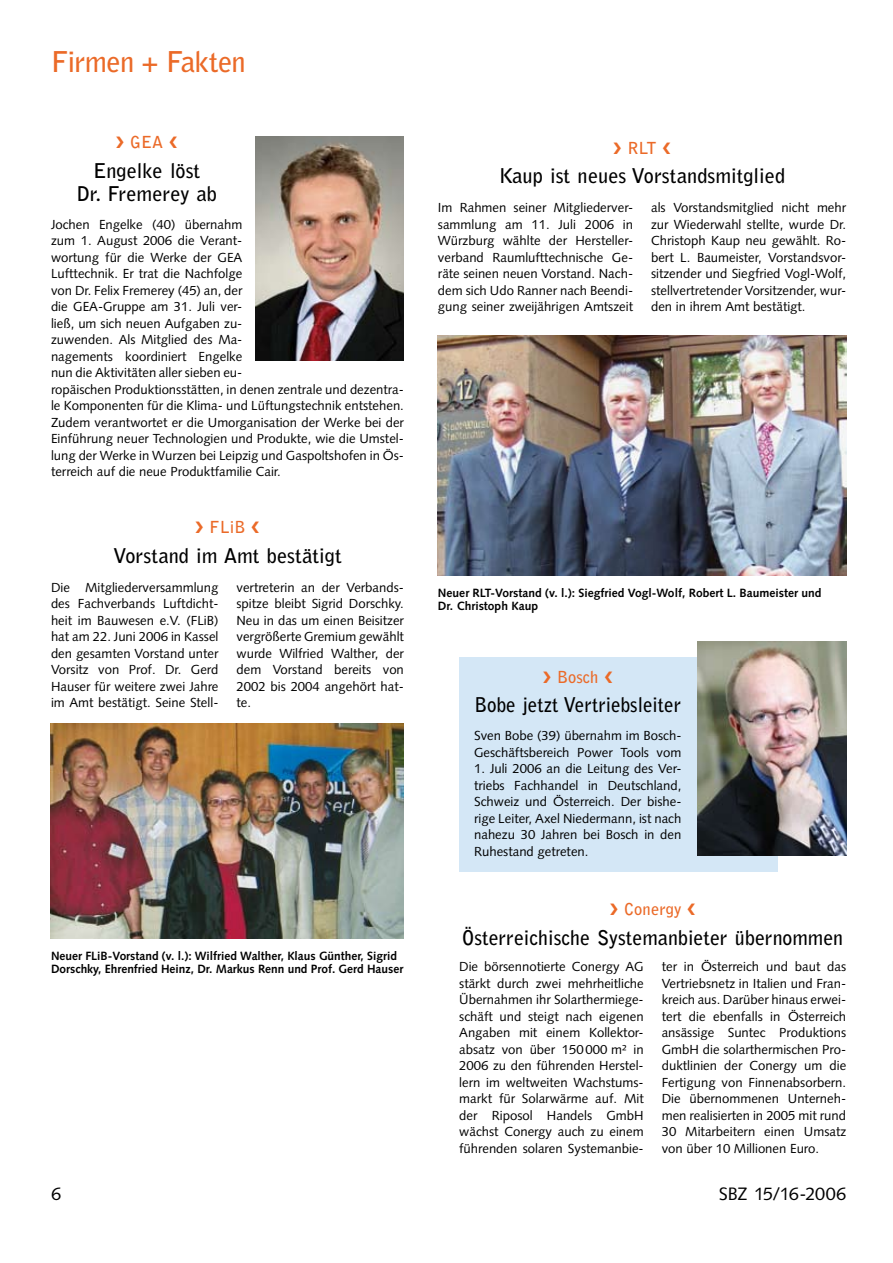
<style>
.page{position:relative;width:893px;height:1263px;background:#fff}
.page>*{position:absolute;margin:0;border:0;box-sizing:border-box;transform-origin:0 0}
.t1{font:700 28.5px "Bell Gothic Std";letter-spacing:-.025em;color:#eb6a28}
.t2{font:700 20.25px/23.2px "Bell Gothic Std";color:#000;text-align:center}
.t3{font:700 20.25px "Bell Gothic Std";color:#000;scale:.94 1}
.t4{font:18px "Syntax LT Std";letter-spacing:-.01em;color:#000}
.t5{font:700 16.5px "Bell Gothic Std";color:#eb6a28}
.t6{font:13.2px/16.5px "Syntax LT Std";color:#000;text-align:justify}
.t7{font:700 12px/13.5px "Syntax LT Std";color:#000}
</style>
<div class="page">
<div style="left:459px;top:658px;width:319px;height:214px;background:#d4e7f6"></div>
<img style="left:255px;top:136px;width:149px;height:225px">
<img style="left:438px;top:336px;width:408px;height:239px">
<img style="left:697px;top:641px;width:149px;height:215px">
<img style="left:51px;top:724px;width:353px;height:214px">
<h1 class="t1" style="left:51px;top:45px;width:196px">Firmen + Fakten</h1>
<p class="t5" style="left:116px;top:132px;width:63px">❯ GEA ❮</p>
<h2 class="t2" style="left:76px;top:159px;width:142px">Engelke löst<br>Dr. Fremerey ab</h2>
<p class="t6" style="left:51px;top:216px;width:354px;text-align:left">Jochen Engelke (40) übernahm<br>zum 1. August 2006 die Verant-<br>wortung für die Werke der GEA<br>Lufttechnik. Er trat die Nachfolge<br>von Dr. Felix Fremerey (45) an, der<br>die GEA-Gruppe am 31. Juli ver-<br>ließ, um sich neuen Aufgaben zu-<br>zuwenden. Als Mitglied des Ma-<br>nagements koordiniert Engelke<br>nun die Aktivitäten aller sieben eu-<br>ropäischen Produktionsstätten, in denen zentrale und dezentra&shy;le Komponenten für die Klima- und Lüftungstechnik entstehen.<br>Zudem verantwortet er die Umorganisation der Werke bei der Einführung neuer Technologien und Produkte, wie die Umstel&shy;lung der Werke in Wurzen bei Leipzig und Gaspoltshofen in Ös&shy;terreich auf die neue Produktfamilie Cair.</p>
<p class="t5" style="left:195px;top:517px;width:66px">❯ FLiB ❮</p>
<h2 class="t2" style="left:113px;top:544px;width:230px">Vorstand im Amt bestätigt</h2>
<p class="t6" style="left:51px;top:579px;width:169px">Die Mitgliederversammlung des Fachverbands Luftdicht&shy;heit im Bauwesen e.V. (FLiB) hat am 22. Juni 2006 in Kassel den gesamten Vorstand unter Vorsitz von Prof. Dr. Gerd Hauser für weitere zwei Jahre im Amt bestätigt. Seine Stell-</p>
<p class="t6" style="left:236px;top:579px;width:169px">vertreterin an der Verbands&shy;spitze bleibt Sigrid Dorschky.<br>Neu in das um einen Beisitzer vergrößerte Gremium gewählt wurde Wilfried Walther, der dem Vorstand bereits von 2002 bis 2004 angehört hat&shy;te.</p>
<p class="t5" style="left:613px;top:138px;width:59px">❯ RLT ❮</p>
<h2 class="t2" style="left:499px;top:164px;width:288px">Kaup ist neues Vorstandsmitglied</h2>
<p class="t6" style="left:438px;top:199px;width:197px">Im Rahmen seiner Mitgliederver&shy;sammlung am 11. Juli 2006 in Würzburg wählte der Hersteller&shy;verband Raumlufttechnische Ge&shy;räte seinen neuen Vorstand. Nach&shy;dem sich Udo Ranner nach Beendi&shy;gung seiner zweijährigen Amtszeit</p>
<p class="t6" style="left:651px;top:199px;width:197px">als Vorstandsmitglied nicht mehr zur Wiederwahl stellte, wurde Dr.<br>Christoph Kaup neu gewählt. Ro&shy;bert L. Baumeister, Vorstandsvor&shy;sitzender und Siegfried Vogl-Wolf, stellvertretender Vorsitzender, wur&shy;den in ihrem Amt bestätigt.</p>
<p class="t7" style="left:438px;top:586px;width:385px">Neuer RLT-Vorstand (v. l.): Siegfried Vogl-Wolf, Robert L. Baumeister und<br>Dr. Christoph Kaup</p>
<p class="t5" style="left:543px;top:667px;width:71px">❯ Bosch ❮</p>
<h2 class="t3" style="left:474px;top:693px;width:221px">Bobe jetzt Vertriebsleiter</h2>
<p class="t6" style="left:474px;top:727px;width:209px">Sven Bobe (39) übernahm im Bosch-<br>Geschäftsbereich Power Tools vom</p>
<p class="t6" style="left:474px;top:760px;width:209px">1. Juli 2006 an die Leitung des Ver&shy;triebs Fachhandel in Deutschland, Schweiz und Österreich. Der bishe&shy;rige Leiter, Axel Niedermann, ist nach nahezu 30 Jahren bei Bosch in den Ruhestand getreten.</p>
<p class="t5" style="left:610px;top:899px;width:87px">❯ Conergy ❮</p>
<h2 class="t2" style="left:462px;top:926px;width:382px">Österreichische Systemanbieter übernommen</h2>
<p class="t7" style="left:51px;top:949px;width:354px">Neuer FLiB-Vorstand (v. l.): Wilfried Walther, Klaus Günther, Sigrid<br>Dorschky, Ehrenfried Heinz, Dr. Markus Renn und Prof. Gerd Hauser</p>
<p class="t6" style="left:459px;top:958px;width:186px;text-align:left">Die börsennotierte Conergy AG stärkt durch zwei mehrheitliche<br>Übernahmen ihr Solarthermiege&shy;schäft und steigt nach eigenen<br>Angaben mit einem Kollektor&shy;absatz von über 150000 m² in<br>2006 zu den führenden Herstel&shy;lern im weltweiten Wachstums&shy;markt für Solarwärme auf. Mit der Riposol Handels GmbH wächst Conergy auch zu einem führenden solaren Systemanbie-</p>
<p class="t6" style="left:662px;top:958px;width:186px">ter in Österreich und baut das Vertriebsnetz in Italien und Fran&shy;kreich aus. Darüber hinaus erwei&shy;tert die ebenfalls in Österreich ansässige Suntec Produktions GmbH die solarthermischen Pro&shy;duktlinien der Conergy um die Fertigung von Finnenabsorbern.<br>Die übernommenen Unterneh&shy;men realisierten in 2005 mit rund 30 Mitarbeitern einen Umsatz von über 10 Millionen Euro.</p>
<h3 class="t4" style="left:719px;top:1183px;width:129px">SBZ 15/16-2006</h3>
</div>
